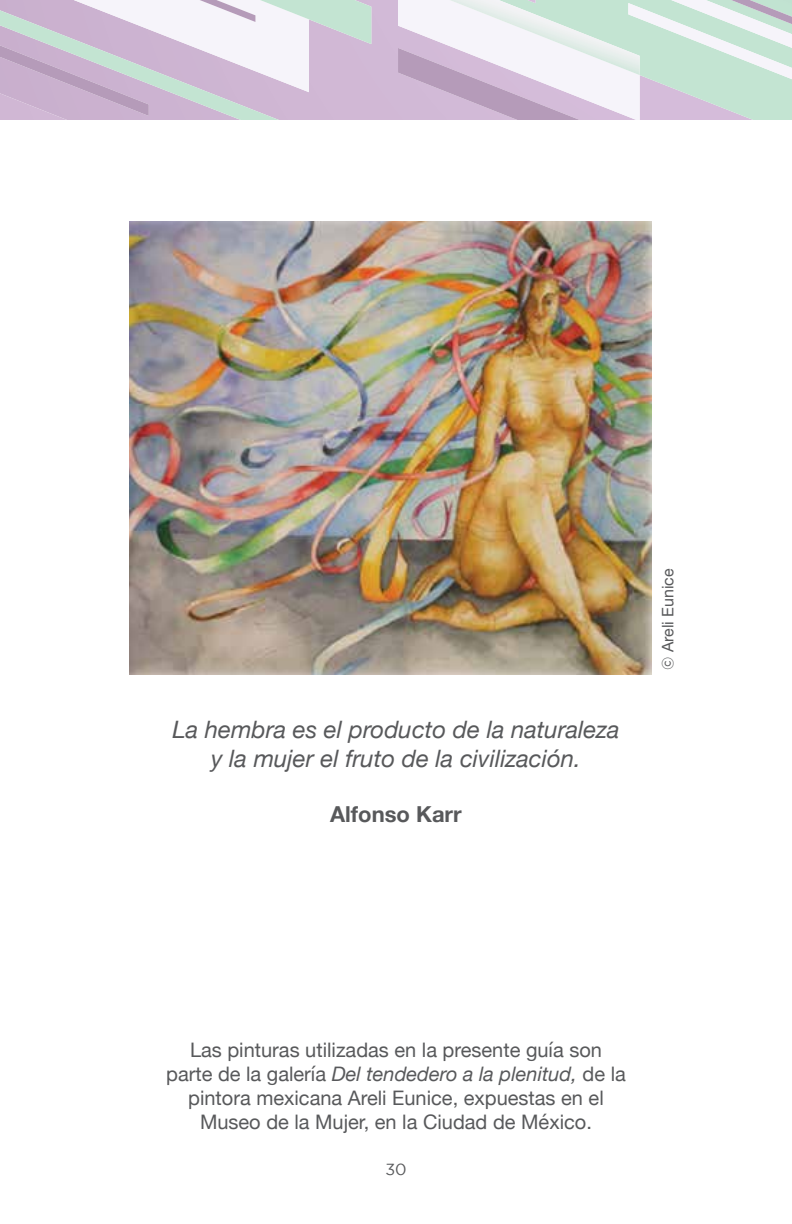
<style>
.page{position:relative;width:792px;height:1224px;background:#fff}
.page>*{position:absolute;margin:0;border:0;box-sizing:border-box;transform-origin:0 0}
.t1{font:italic 24px/28.8px "Helvetica Neue";color:#58595b;text-align:center}
.t2{font:700 22px "Helvetica Neue";color:#58595b}
.t3{font:20px/24px "Helvetica Neue";color:#58595b;text-align:center}
.t4{font:16px "Helvetica Neue LT Std";color:#58595b}
.t5{font:16px "Gotham";color:#58595b}
.s1{font-family:"Gotham"}
.s2{font-style:italic}
</style>
<div class="page">
<div style="left:378px;top:0;width:20px;height:120px;background:#d1b9d6"></div>
<svg style="left:398px;top:0;width:394px;height:120px"></svg>
<svg style="left:0;top:0;width:371px;height:120px"></svg>
<img style="left:130px;top:222px;width:522px;height:453px">
<p class="t1" style="left:172px;top:716px;width:449px">La hembra es el producto de la naturaleza y la mujer el fruto de la civilización.</p>
<p class="t2" style="left:330px;top:797px;width:133px">Alfonso Karr</p>
<p class="t4" style="left:658px;top:670px;width:103px;rotate:-90deg"><span class="s1">©</span> Areli Eunice</p>
<p class="t3" style="left:166px;top:1039px;width:461px">Las pinturas utilizadas en la presente guía son parte de la galería <span class="s2">Del tendedero a la plenitud,</span> de la pintora mexicana Areli Eunice, expuestas en el Museo de la Mujer, en la Ciudad de México.</p>
<p class="t5" style="left:385px;top:1161px;width:23px">30</p>
</div>
